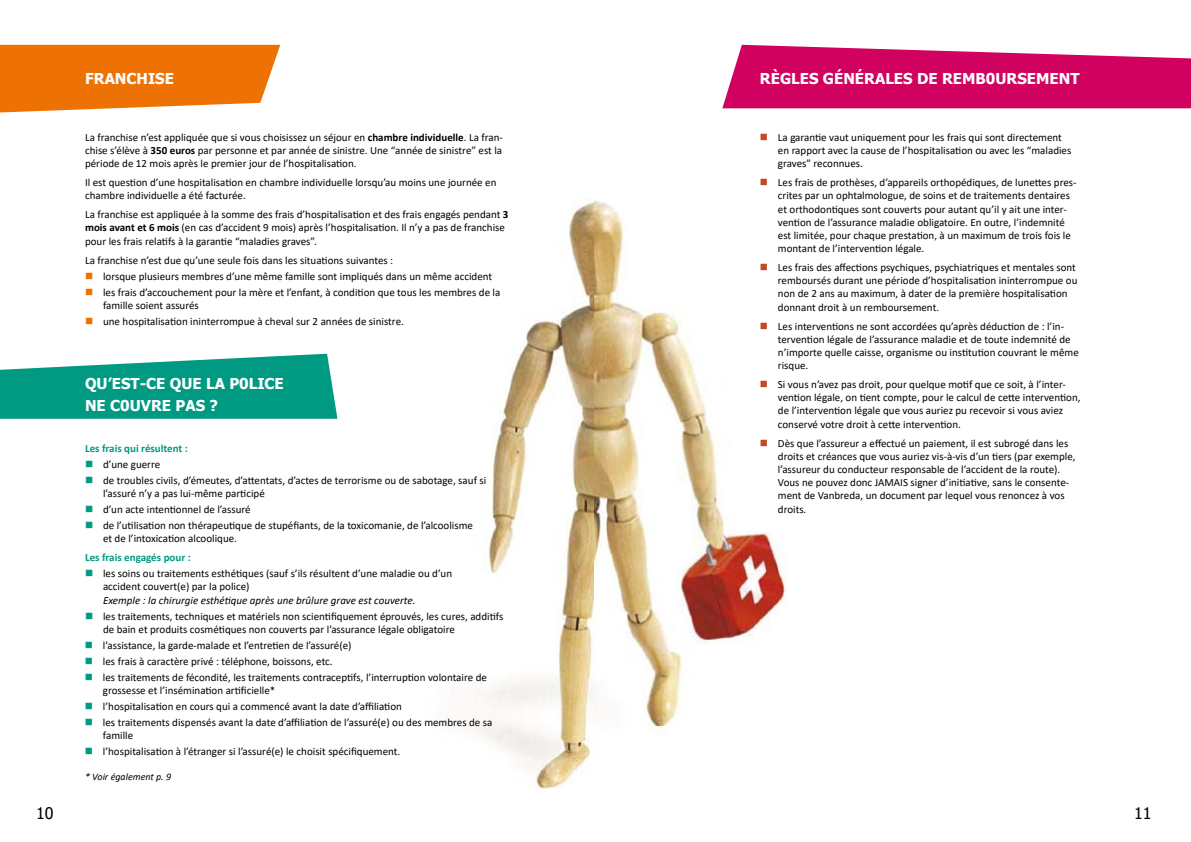
<style>
.page{position:relative;width:1191px;height:842px;background:#fff}
.page>*{position:absolute;margin:0;border:0;box-sizing:border-box;transform-origin:0 0}
.t1{font:16px "Tahoma";color:#000}
.t2{font:700 15px/22px "Tahoma";color:#fff}
.t3{font:11px/13.2px "Calibri";color:#000}
.t4{font:italic 11px "Calibri";color:#000}
.t5{font:700 11px "Calibri";color:#009982}
.t6{font:italic 10px "Calibri";color:#000}
.s1{font-weight:700}
</style>
<div class="page">
<svg style="left:0;top:45px;width:280px;height:67px;background:#ef7f1a"></svg>
<svg style="left:0;top:354px;width:337px;height:65px;background:#21a692"></svg>
<img style="left:459px;top:199px;width:136px;height:589px">
<svg style="left:722px;top:45px;width:469px;height:63px;background:#d62173"></svg>
<img style="left:595px;top:200px;width:192px;height:527px">
<div style="left:729px;top:371px;width:23px;height:93px;background:#fff"></div>
<svg style="left:761px;top:264px;width:6px;height:6px"></svg>
<svg style="left:761px;top:322px;width:6px;height:7px"></svg>
<svg style="left:761px;top:381px;width:6px;height:6px"></svg>
<svg style="left:761px;top:439px;width:6px;height:7px"></svg>
<h2 class="t2" style="left:85px;top:69px;width:90px">FRANCHISE</h2>
<p class="t3" style="left:85px;top:130px;width:419px;text-align:justify">La franchise n’est appliquée que si vous choisissez un séjour en <span class="s1">chambre individuelle</span>. La fran&shy;chise s’élève à <span class="s1">350 euros</span> par personne et par année de sinistre. Une “année de sinistre” est la période de 12 mois après le premier jour de l’hospitalisation.</p>
<p class="t3" style="left:85px;top:176px;width:413px">Il est question d’une hospitalisation en chambre individuelle lorsqu’au moins une journée en chambre individuelle a été facturée.</p>
<p class="t3" style="left:85px;top:208px;width:425px">La franchise est appliquée à la somme des frais d’hospitalisation et des frais engagés pendant <span class="s1">3 mois avant et 6 mois</span> (en cas d’accident 9 mois) après l’hospitalisation. Il n’y a pas de franchise pour les frais relatifs à la garantie “maladies graves”.</p>
<p class="t3" style="left:103px;top:252px;width:399px;line-height:16px;text-indent:-18px">La franchise n’est due qu’une seule fois dans les situations suivantes :<br>lorsque plusieurs membres d’une même famille sont impliqués dans un même accident les frais d’accouchement pour la mère et l’enfant, à condition que tous les membres de la</p>
<p class="t3" style="left:103px;top:297px;width:302px;line-height:16px">famille soient assurés<br>une hospitalisation ininterrompue à cheval sur 2 années de sinistre.</p>
<h2 class="t2" style="left:85px;top:373px;width:200px">QU’EST-CE QUE LA P0LICE<br>NE C0UVRE PAS ?</h2>
<p class="t5" style="left:85px;top:440px;width:104px">Les frais qui résultent :</p>
<p class="t3" style="left:103px;top:456px;width:385px;line-height:16px">d’une guerre<br>de troubles civils, d’émeutes, d’attentats, d’actes de terrorisme ou de sabotage, sauf si</p>
<p class="t3" style="left:103px;top:485px;width:371px;line-height:16px">l’assuré n’y a pas lui-même participé<br>d’un acte intentionnel de l’assuré<br>de l’utilisation non thérapeutique de stupéfiants, de la toxicomanie, de l’alcoolisme</p>
<p class="t3" style="left:103px;top:532px;width:135px">et de l’intoxication alcoolique.</p>
<p class="t5" style="left:85px;top:550px;width:107px">Les frais engagés pour :</p>
<p class="t3" style="left:103px;top:567px;width:350px">les soins ou traitements esthétiques (sauf s’ils résultent d’une maladie ou d’un accident couvert(e) par la police)</p>
<p class="t4" style="left:103px;top:592px;width:314px">Exemple : la chirurgie esthétique après une brûlure grave est couverte.</p>
<p class="t3" style="left:103px;top:609px;width:402px">les traitements, techniques et matériels non scientifiquement éprouvés, les cures, additifs de bain et produits cosmétiques non couverts par l’assurance légale obligatoire</p>
<p class="t3" style="left:103px;top:637px;width:385px;line-height:16px">l’assistance, la garde-malade et l’entretien de l’assuré(e)<br>les frais à caractère privé : téléphone, boissons, etc.<br>les traitements de fécondité, les traitements contraceptifs, l’interruption volontaire de</p>
<p class="t3" style="left:103px;top:682px;width:391px;line-height:16px">grossesse et l’insémination artificielle*<br>l’hospitalisation en cours qui a commencé avant la date d’affiliation<br>les traitements dispensés avant la date d’affiliation de l’assuré(e) ou des membres de sa</p>
<p class="t3" style="left:103px;top:727px;width:299px;line-height:16px">famille<br>l’hospitalisation à l’étranger si l’assuré(e) le choisit spécifiquement.</p>
<p class="t6" style="left:85px;top:770px;width:88px">* Voir également p. 9</p>
<h2 class="t2" style="left:760px;top:69px;width:321px">RÈGLES GÉNÉRALES DE REMB0URSEMENT</h2>
<p class="t3" style="left:778px;top:130px;width:295px">La garantie vaut uniquement pour les frais qui sont directement en rapport avec la cause de l’hospitalisation ou avec les “maladies graves” reconnues.</p>
<p class="t3" style="left:778px;top:176px;width:300px">Les frais de prothèses, d’appareils orthopédiques, de lunettes pres&shy;crites par un ophtalmologue, de soins et de traitements dentaires et orthodontiques sont couverts pour autant qu’il y ait une inter&shy;vention de l’assurance maladie obligatoire. En outre, l’indemnité est limitée, pour chaque prestation, à un maximum de trois fois le montant de l’intervention légale.</p>
<p class="t3" style="left:778px;top:261px;width:301px">Les frais des affections psychiques, psychiatriques et mentales sont remboursés durant une période d’hospitalisation ininterrompue ou non de 2 ans au maximum, à dater de la première hospitalisation donnant droit à un remboursement.</p>
<p class="t3" style="left:778px;top:319px;width:302px">Les interventions ne sont accordées qu’après déduction de : l’in&shy;tervention légale de l’assurance maladie et de toute indemnité de n’importe quelle caisse, organisme ou institution couvrant le même risque.</p>
<p class="t3" style="left:778px;top:377px;width:304px">Si vous n’avez pas droit, pour quelque motif que ce soit, à l’inter&shy;vention légale, on tient compte, pour le calcul de cette intervention, de l’intervention légale que vous auriez pu recevoir si vous aviez conservé votre droit à cette intervention.</p>
<p class="t3" style="left:778px;top:436px;width:299px">Dès que l’assureur a effectué un paiement, il est subrogé dans les droits et créances que vous auriez vis-à-vis d’un tiers (par exemple, l’assureur du conducteur responsable de l’accident de la route).<br>Vous ne pouvez donc JAMAIS signer d’initiative, sans le consente&shy;ment de Vanbreda, un document par lequel vous renoncez à vos droits.</p>
<h1 class="t1" style="left:36px;top:802px;width:19px">10</h1>
<h1 class="t1" style="left:1134px;top:802px;width:19px">11</h1>
</div>
